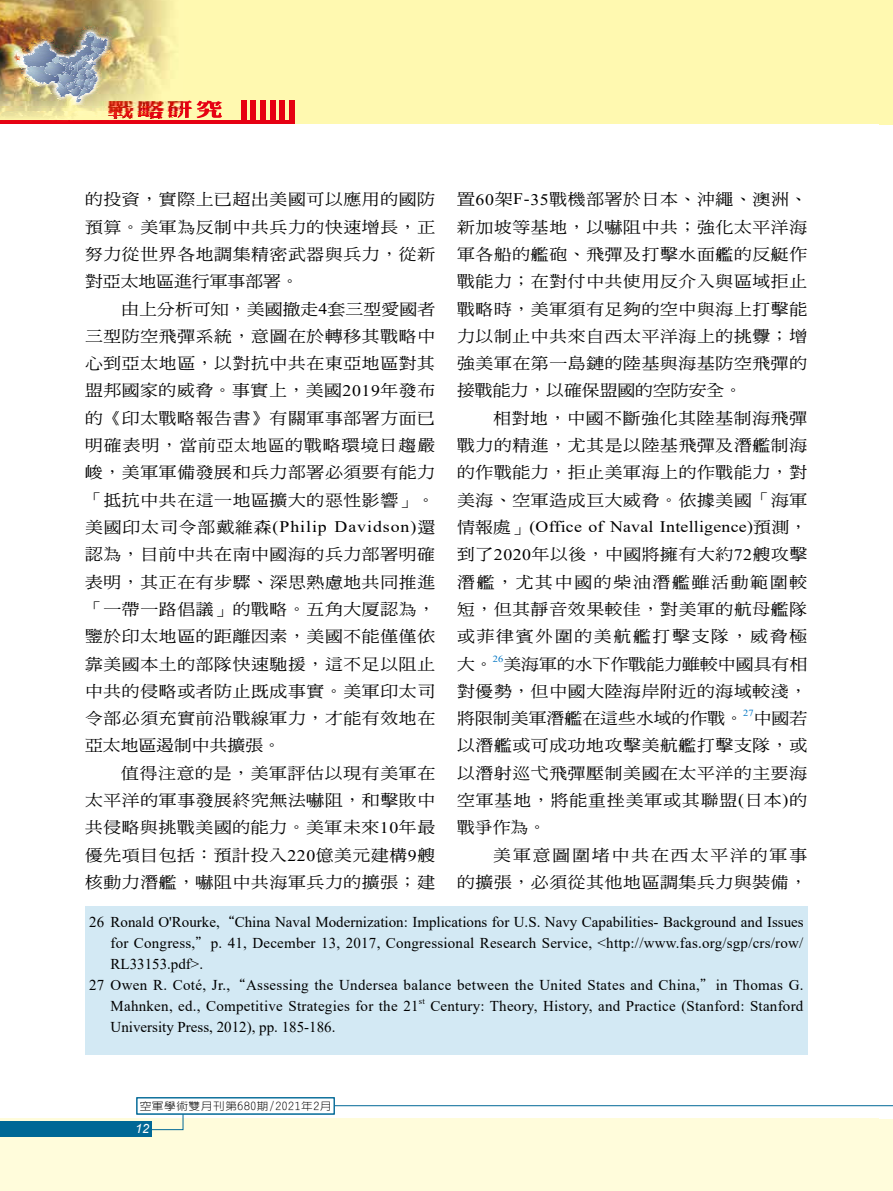
<style>
.page{position:relative;width:893px;height:1191px;background:#fff}
.page>*{position:absolute;margin:0;border:0;box-sizing:border-box;transform-origin:0 0}
.t1{font:16.05px/27.3px "DF Ming W5 WIN BF";letter-spacing:.035em;color:#000;text-align:justify;scale:1.11 1}
.t2{font:16.05px/27.3px "DF Ming W5 WIN BF";letter-spacing:.07em;color:#000;text-align:right;scale:1.11 1}
.t3{font:16.05px "Times New Roman";letter-spacing:.015em;color:#000;scale:1.11 1}
.t4{font:16.05px "Times New Roman";letter-spacing:.055em;color:#000;scale:1.11 1}
.t5{font:15px "Times New Roman";letter-spacing:.015em;color:#000}
.t6{font:italic 12.75px "Arial";color:#fff}
.t7{font:300 10.5px "Lin Gothic";letter-spacing:.05em;color:#000;scale:1.11 1}
.t8{font:8.7px "Times New Roman";color:#000}
.s1{font-family:"DF Kai Shu SB Estd BF"}
.s2{font-family:"Times New Roman"}
.s3{font-family:"DF Ming W5 WIN BF"}
</style>
<div class="page">
<div style="left:0;top:0;width:893px;height:123px;background:#fff9b0"></div>
<hr style="left:0;top:120px;width:295px;height:3px;background:#e60012">
<div style="left:289px;top:100px;width:6px;height:23px;background:#e60012"></div>
<div style="left:280px;top:100px;width:5px;height:23px;background:#e60012"></div>
<div style="left:270px;top:100px;width:5px;height:23px;background:#e60012"></div>
<div style="left:260px;top:100px;width:6px;height:23px;background:#e60012"></div>
<div style="left:251px;top:100px;width:5px;height:23px;background:#e60012"></div>
<div style="left:241px;top:100px;width:5px;height:23px;background:#e60012"></div>
<div style="left:0;top:1118px;width:893px;height:73px;background:#fffcdb"></div>
<img style="left:52px;top:120px;width:41px;height:1px">
<img style="left:5px;top:118px;width:157px;height:1px">
<img style="left:0;top:0;width:170px;height:118px">
<img style="left:21px;top:71px;width:3px;height:16px">
<img style="left:18px;top:51px;width:6px;height:20px">
<img style="left:24px;top:26px;width:198px;height:92px">
<div style="left:879px;top:0;width:14px;height:1191px;background:#fff"></div>
<div style="left:879px;top:0;width:14px;height:125px;background:#fff9b0"></div>
<div style="left:879px;top:1119px;width:14px;height:72px;background:#fffcdb"></div>
<div style="left:85px;top:906px;width:723px;height:148px;background:#d3e9f4"></div>
<hr style="left:335px;top:1105px;width:558px;height:1px;background:#006896">
<svg style="left:149px;top:1114px;width:35px;height:16px"></svg>
<div style="left:0;top:1121px;width:152px;height:15px;background:#006896"></div>
<div style="left:136px;top:1097px;width:199px;height:17px;border:1px solid #006896"></div>
<p class="t1" style="left:85px;top:186px;width:317px">的投資<span class="s1">，</span>實際上已超出美國可以應用的國防預算<span class="s1">。</span>美軍為反制中共兵力的快速增長<span class="s1">，</span>正努力從世界各地調集精密武器與兵力<span class="s1">，</span>從新對亞太地區進行軍事部署<span class="s1">。</span></p>
<p class="t1" style="left:85px;top:295px;width:317px;text-indent:36px">由上分析可知<span class="s1">，</span>美國撤走<span class="s2">4</span>套三型愛國者三型防空飛彈系統<span class="s1">，</span>意圖在於轉移其戰略中心到亞太地區<span class="s1">，</span>以對抗中共在東亞地區對其盟邦國家的威脅<span class="s1">。</span>事實上<span class="s1">，</span>美國<span class="s2">2019</span>年發布的<span class="s1">《</span>印太戰略報告書<span class="s1">》</span>有關軍事部署方面已明確表明<span class="s1">，</span>當前亞太地區的戰略環境日趨嚴峻<span class="s1">，</span>美軍軍備發展和兵力部署必須要有能力<span class="s1">「</span>抵抗中共在這一地區擴大的惡性影響<span class="s1">」。</span></p>
<p class="t4" style="left:85px;top:515px;width:317px"><span class="s3">美國印太司令部戴維森</span>(Philip Davidson)<span class="s3">還</span></p>
<p class="t1" style="left:85px;top:541px;width:317px">認為<span class="s1">，</span>目前中共在南中國海的兵力部署明確表明<span class="s1">，</span>其正在有步驟<span class="s1">、</span>深思熟慮地共同推進<span class="s1">「</span>一帶一路倡議<span class="s1">」</span>的戰略<span class="s1">。</span>五角大厦認為<span class="s1">，</span>鑒於印太地區的距離因素<span class="s1">，</span>美國不能僅僅依靠美國本土的部隊快速馳援<span class="s1">，</span>這不足以阻止中共的侵略或者防止既成事實<span class="s1">。</span>美軍印太司令部必須充實前沿戰線軍力<span class="s1">，</span>才能有效地在亞太地區遏制中共擴張<span class="s1">。</span></p>
<p class="t1" style="left:85px;top:759px;width:317px;text-indent:36px">值得注意的是<span class="s1">，</span>美軍評估以現有美軍在太平洋的軍事發展終究無法嚇阻<span class="s1">，</span>和擊敗中共侵略與挑戰美國的能力<span class="s1">。</span>美軍未來<span class="s2">10</span>年最優先項目包括<span class="s1">：</span>預計投入<span class="s2">220</span>億美元建構<span class="s2">9</span>艘核動力潛艦<span class="s1">，</span>嚇阻中共海軍兵力的擴張<span class="s1">；</span>建</p>
<p class="t1" style="left:457px;top:186px;width:317px">置<span class="s2">60</span>架<span class="s2">F-35</span>戰機部署於日本<span class="s1">、</span>沖繩<span class="s1">、</span>澳洲<span class="s1">、</span>新加坡等基地<span class="s1">，</span>以嚇阻中共<span class="s1">；</span>強化太平洋海軍各船的艦砲<span class="s1">、</span>飛彈及打擊水面艦的反艇作戰能力<span class="s1">；</span>在對付中共使用反介入與區域拒止戰略時<span class="s1">，</span>美軍須有足夠的空中與海上打擊能力以制止中共來自西太平洋海上的挑釁<span class="s1">；</span>增強美軍在第一島鏈的陸基與海基防空飛彈的接戰能力<span class="s1">，</span>以確保盟國的空防安全<span class="s1">。</span></p>
<p class="t1" style="left:457px;top:404px;width:317px;text-indent:36px">相對地<span class="s1">，</span>中國不斷強化其陸基制海飛彈戰力的精進<span class="s1">，</span>尤其是以陸基飛彈及潛艦制海的作戰能力<span class="s1">，</span>拒止美軍海上的作戰能力<span class="s1">，</span>對美海<span class="s1">、</span>空軍造成巨大威脅<span class="s1">。</span>依據美國<span class="s1">「</span>海軍</p>
<p class="t3" style="left:457px;top:515px;width:317px"><span class="s3">情報處</span><span class="s1">」</span>(Office of Naval Intelligence)<span class="s3">預測</span><span class="s1">，</span></p>
<p class="t1" style="left:457px;top:541px;width:317px">到了<span class="s2">2020</span>年以後<span class="s1">，</span>中國將擁有大約<span class="s2">72</span>艘攻擊潛艦<span class="s1">，</span>尤其中國的柴油潛艦雖活動範圍較短<span class="s1">，</span>但其靜音效果較佳<span class="s1">，</span>對美軍的航母艦隊或菲律賓外圍的美航艦打擊支隊<span class="s1">，</span>威脅極大<span class="s1">。</span><sup>26</sup>美海軍的水下作戰能力雖較中國具有相對優勢<span class="s1">，</span>但中國大陸海岸附近的海域較淺<span class="s1">，</span>將限制美軍潛艦在這些水域的作戰<span class="s1">。</span><sup>27</sup>中國若以潛艦或可成功地攻擊美航艦打擊支隊<span class="s1">，</span>或以潛射巡弋飛彈壓制美國在太平洋的主要海空軍基地<span class="s1">，</span>將能重挫美軍或其聯盟<span class="s2">(</span>日本<span class="s2">)</span>的戰爭作為<span class="s1">。</span></p>
<p class="t2" style="left:457px;top:841px;width:317px">美軍意圖圍堵中共在西太平洋的軍事<br>的擴張<span class="s1">，</span>必須從其他地區調集兵力與裝備<span class="s1">，</span></p>
<p class="t5" style="left:89px;top:911px;width:716px">26 Ronald O'Rourke,<span class="s1">“</span>China Naval Modernization: Implications for U.S. Navy Capabilities- Background and Issues</p>
<p class="t5" style="left:111px;top:932px;width:694px">for Congress,<span class="s1">＂</span>p. 41, December 13, 2017, Congressional Research Service, &lt;http://www.fas.org/sgp/crs/row/</p>
<p class="t5" style="left:111px;top:953px;width:94px">RL33153.pdf&gt;.</p>
<p class="t5" style="left:89px;top:974px;width:716px">27 Owen R. Coté, Jr.,<span class="s1">“</span>Assessing the Undersea balance between the United States and China,<span class="s1">＂</span>in Thomas G.</p>
<p class="t5" style="left:111px;top:995px;width:310px">Mahnken, ed., Competitive Strategies for the 21</p>
<p class="t8" style="left:419px;top:994px;width:7px">st</p>
<p class="t5" style="left:430px;top:995px;width:375px">Century: Theory, History, and Practice (Stanford: Stanford</p>
<p class="t5" style="left:111px;top:1016px;width:226px">University Press, 2012), pp. 185-186.</p>
<p class="t7" style="left:140px;top:1100px;width:174px">空軍學術雙月刊第680期/2021年2月</p>
<p class="t6" style="left:135px;top:1120px;width:16px">12</p>
</div>
